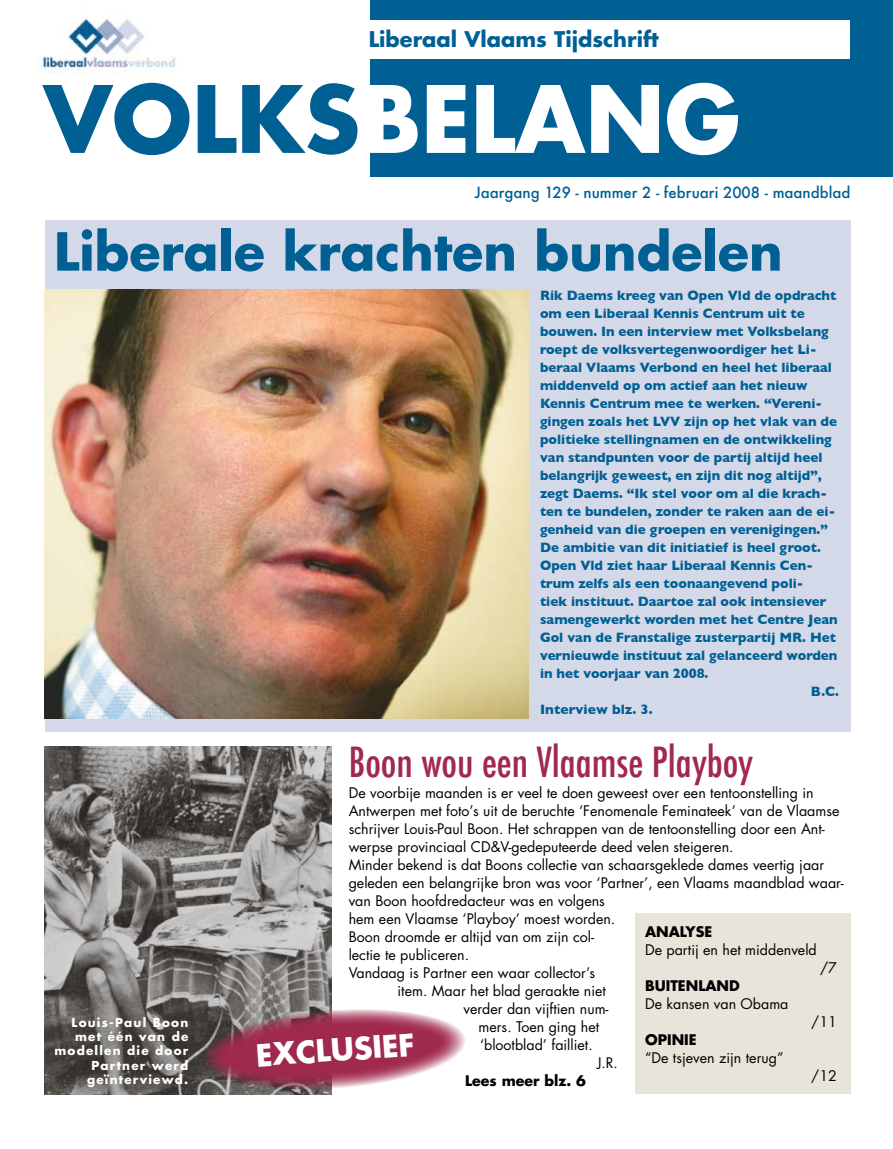
<style>
.page{position:relative;width:893px;height:1149px;background:#fff}
.page>*{position:absolute;margin:0;border:0;box-sizing:border-box;transform-origin:0 0}
.t1{font:700 90px "Futura";color:#fff}
.t2{font:700 51px "Futura";color:#006094}
.t3{font:500 condensed 40.5px "Futura";color:#a0294d}
.t4{font:700 30px "Futura";color:#fff}
.t5{font:700 21px "Futura";color:#006094}
.t6{font:500 15px "Futura";color:#006094}
.t7{font:14.25px "Futura";color:#000}
.t8{font:700 14.25px "Futura";color:#000}
.t9{font:700 13.8px "Gill Sans";color:#006094}
.t10{font:700 12px/14.4px "Futura";letter-spacing:.1em;color:#fff;text-align:right}
.s1{color:#006094}
</style>
<div class="page">
<div style="left:45px;top:220px;width:805px;height:511px;background:#d3d9e8"></div>
<img style="left:45px;top:289px;width:484px;height:429px">
<div style="left:370px;top:0;width:523px;height:177px;background:#006094"></div>
<div style="left:334px;top:20px;width:515px;height:38px;background:#fff"></div>
<img style="left:38px;top:18px;width:138px;height:56px">
<div style="left:635px;top:913px;width:215px;height:180px;background:#e8e4d9"></div>
<img style="left:45px;top:746px;width:286px;height:348px">
<svg style="left:202px;top:1004px;width:263px;height:89px"></svg>
<h3 class="t5" style="left:369px;top:25px;width:291px">Liberaal Vlaams Tijdschrift</h3>
<h1 class="t1" style="left:44px;top:56px;width:698px"><span class="s1">VOLKS</span>BELANG</h1>
<p class="t6" style="left:475px;top:182px;width:377px">Jaargang 129 - nummer 2 - februari 2008 - maandblad</p>
<h2 class="t2" style="left:54px;top:216px;width:730px">Liberale krachten bundelen</h2>
<p class="t10" style="left:54px;top:1014px;width:135px">Louis-Paul Boon met één van de modellen die door<br>Partner werd geïnterviewd.</p>
<p class="t9" style="left:540px;top:287px;width:298px">Rik Daems kreeg van Open Vld de opdracht</p>
<p class="t9" style="left:540px;top:305px;width:266px">om een Liberaal Kennis Centrum uit te</p>
<p class="t9" style="left:540px;top:323px;width:290px">bouwen. In een interview met Volksbelang</p>
<p class="t9" style="left:540px;top:341px;width:278px">roept de volksvertegenwoordiger het Li-</p>
<p class="t9" style="left:540px;top:359px;width:293px">beraal Vlaams Verbond en heel het liberaal</p>
<p class="t9" style="left:540px;top:377px;width:269px">middenveld op om actief aan het nieuw</p>
<p class="t9" style="left:540px;top:395px;width:283px">Kennis Centrum mee te werken. “Vereni-</p>
<p class="t9" style="left:540px;top:413px;width:299px">gingen zoals het LVV zijn op het vlak van de</p>
<p class="t9" style="left:540px;top:431px;width:293px">politieke stellingnamen en de ontwikkeling</p>
<p class="t9" style="left:540px;top:449px;width:284px">van standpunten voor de partij altijd heel</p>
<p class="t9" style="left:540px;top:467px;width:283px">belangrijk geweest, en zijn dit nog altijd”,</p>
<p class="t9" style="left:540px;top:485px;width:288px">zegt Daems. “Ik stel voor om al die krach-</p>
<p class="t9" style="left:540px;top:503px;width:297px">ten te bundelen, zonder te raken aan de ei-</p>
<p class="t9" style="left:540px;top:521px;width:289px">genheid van die groepen en verenigingen.”</p>
<p class="t9" style="left:540px;top:539px;width:282px">De ambitie van dit initiatief is heel groot.</p>
<p class="t9" style="left:540px;top:557px;width:274px">Open Vld ziet haar Liberaal Kennis Cen-</p>
<p class="t9" style="left:540px;top:575px;width:265px">trum zelfs als een toonaangevend poli-</p>
<p class="t9" style="left:540px;top:593px;width:288px">tiek instituut. Daartoe zal ook intensiever</p>
<p class="t9" style="left:540px;top:611px;width:299px">samengewerkt worden met het Centre Jean</p>
<p class="t9" style="left:540px;top:629px;width:298px">Gol van de Franstalige zusterpartij MR. Het</p>
<p class="t9" style="left:540px;top:647px;width:299px">vernieuwde instituut zal gelanceerd worden</p>
<p class="t9" style="left:540px;top:665px;width:170px">in het voorjaar van 2008.</p>
<p class="t9" style="left:811px;top:683px;width:30px">B.C.</p>
<p class="t9" style="left:540px;top:701px;width:114px">Interview blz. 3.</p>
<h3 class="t3" style="left:349px;top:735px;width:406px">Boon wou een Vlaamse Playboy</h3>
<p class="t7" style="left:349px;top:782px;width:466px">De voorbije maanden is er veel te doen geweest over een tentoonstelling in</p>
<p class="t7" style="left:349px;top:800px;width:492px">Antwerpen met foto’s uit de beruchte ‘Fenomenale Feminateek’ van de Vlaamse</p>
<p class="t7" style="left:349px;top:818px;width:478px">schrijver Louis-Paul Boon. Het schrappen van de tentoonstelling door een Ant-</p>
<p class="t7" style="left:349px;top:836px;width:386px">werpse provinciaal CD&amp;V-gedeputeerde deed velen steigeren.</p>
<p class="t7" style="left:349px;top:854px;width:477px">Minder bekend is dat Boons collectie van schaarsgeklede dames veertig jaar</p>
<p class="t7" style="left:349px;top:872px;width:496px">geleden een belangrijke bron was voor ‘Partner’, een Vlaams maandblad waar-</p>
<p class="t7" style="left:349px;top:890px;width:258px">van Boon hoofdredacteur was en volgens</p>
<p class="t7" style="left:349px;top:908px;width:268px">hem een Vlaamse ‘Playboy’ moest worden.</p>
<p class="t7" style="left:349px;top:926px;width:247px">Boon droomde er altijd van om zijn col-</p>
<p class="t7" style="left:349px;top:944px;width:122px">lectie te publiceren.</p>
<p class="t7" style="left:349px;top:962px;width:248px">Vandaag is Partner een waar collector’s</p>
<p class="t7" style="left:397px;top:980px;width:210px">item. Maar het blad geraakte niet</p>
<p class="t7" style="left:463px;top:998px;width:147px">verder dan vijftien num-</p>
<p class="t7" style="left:478px;top:1016px;width:122px">mers. Toen ging het</p>
<p class="t7" style="left:480px;top:1034px;width:114px">‘blootblad’ failliet.</p>
<p class="t7" style="left:597px;top:1052px;width:22px">J.R.</p>
<p class="t8" style="left:465px;top:1070px;width:122px">Lees meer blz. 6</p>
<p class="t8" style="left:645px;top:921px;width:69px">ANALYSE</p>
<p class="t7" style="left:645px;top:939px;width:173px">De partij en het middenveld</p>
<p class="t7" style="left:820px;top:957px;width:18px">/7</p>
<p class="t8" style="left:645px;top:975px;width:96px">BUITENLAND</p>
<p class="t7" style="left:645px;top:993px;width:145px">De kansen van Obama</p>
<p class="t7" style="left:811px;top:1011px;width:27px">/11</p>
<h3 class="t4" style="left:255px;top:1034px;width:161px;rotate:-4deg">EXCLUSIEF</h3>
<p class="t8" style="left:645px;top:1029px;width:53px">OPINIE</p>
<p class="t7" style="left:645px;top:1047px;width:140px">“De tsjeven zijn terug”</p>
<p class="t7" style="left:811px;top:1065px;width:27px">/12</p>
</div>
